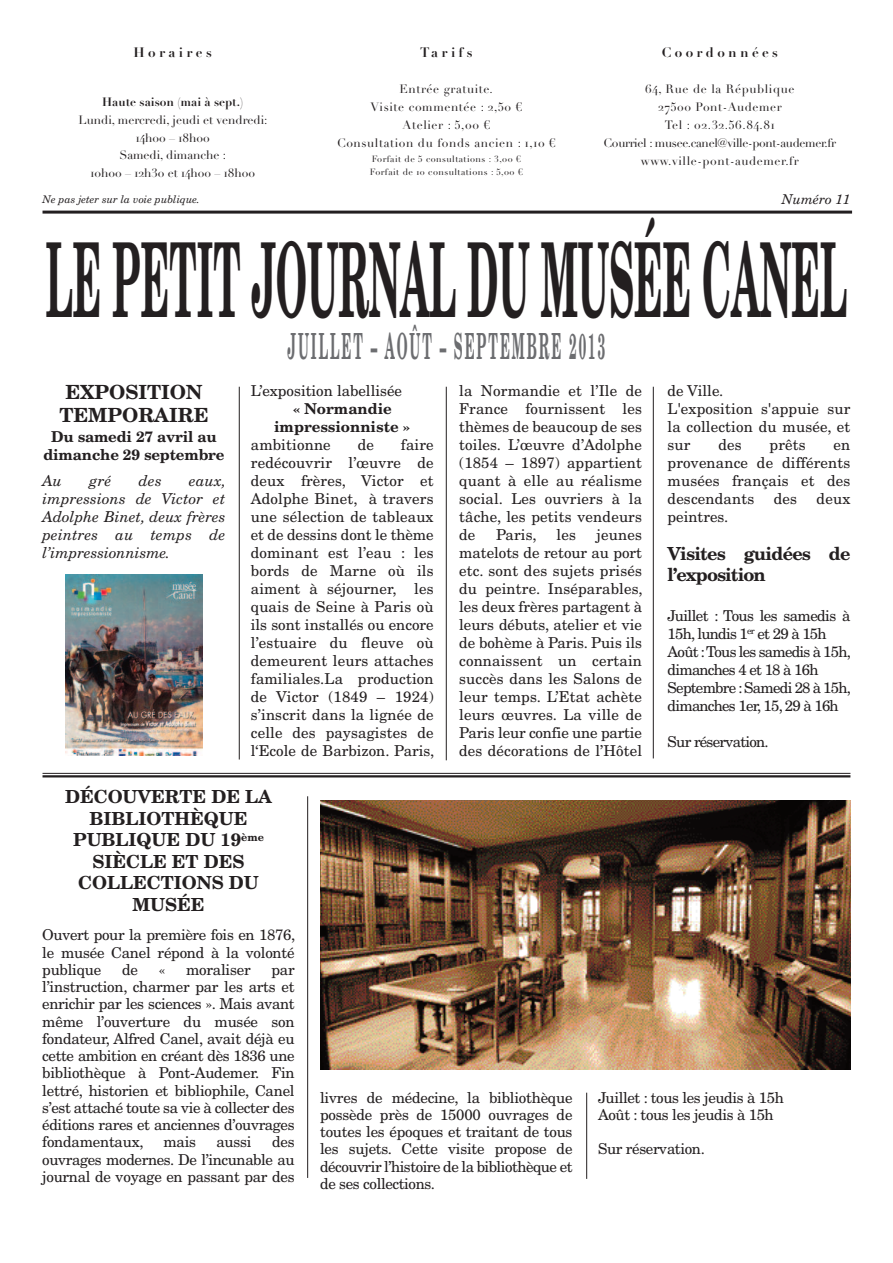
<style>
.page{position:relative;width:893px;height:1263px;background:#fff}
.page>*{position:absolute;margin:0;border:0;box-sizing:border-box;transform-origin:0 0}
.t1{font:700 103.35px "New Century Schlbk";color:#231f20;scale:.36 1}
.t2{font:700 36px "New Century Schlbk";letter-spacing:.15em;color:#6c6d70;scale:.36 1}
.t3{font:700 19.5px/23.4px "New Century Schlbk";color:#231f20;text-align:center}
.t4{font:700 18px/21.6px "New Century Schlbk";color:#231f20;text-align:center}
.t5{font:700 18px/21.6px "New Century Schlbk";letter-spacing:-.04em;color:#231f20}
.t6{font:15px/18px "New Century Schlbk";letter-spacing:-.015em;color:#231f20;text-align:justify}
.t7{font:15px/18px "New Century Schlbk";letter-spacing:-.05em;color:#231f20}
.t8{font:italic 15px/18px "New Century Schlbk";color:#231f20;text-align:justify}
.t9{font:15px/18px "New Century Schlbk";letter-spacing:.01em;color:#231f20}
.t10{font:700 15px/18px "New Century Schlbk";letter-spacing:-.01em;color:#231f20;text-align:center}
.t11{font:700 13.5px "Didot";letter-spacing:.25em;color:#231f20}
.t12{font:italic 13.5px "New Century Schlbk";color:#231f20}
.t13{font:12px/17.9px "Didot";letter-spacing:.05em;color:#231f20;text-align:center}
.t14{font:12px/17.9px "Didot";color:#231f20;text-align:center}
.t15{font:700 12px "Didot";color:#231f20}
.t16{font:italic 10.5px "New Century Schlbk";color:#231f20}
.t17{font:9px/13.4px "Didot";letter-spacing:.05em;color:#231f20}
</style>
<div class="page">
<hr style="left:43px;top:211px;width:809px;height:3px;background:#231f20">
<div style="left:65px;top:575px;width:143px;height:180px;background:linear-gradient(to bottom,#fff,#fff)"></div>
<img style="left:65px;top:575px;width:137px;height:180px">
<hr style="left:43px;top:773px;width:807px;height:1px;background:#231f20">
<hr style="left:43px;top:775px;width:807px;height:2px;background:#231f20">
<hr style="left:446px;top:387px;width:1px;height:373px;background:#231f20">
<hr style="left:239px;top:387px;width:1px;height:372px;background:#231f20">
<hr style="left:653px;top:387px;width:1px;height:371px;background:#231f20">
<img style="left:321px;top:801px;width:529px;height:269px">
<hr style="left:586px;top:1093px;width:1px;height:86px;background:#231f20">
<hr style="left:307px;top:796px;width:1px;height:382px;background:#231f20">
<p class="t11" style="left:134px;top:44px;width:80px">Horaires</p>
<p class="t15" style="left:102px;top:94px;width:142px">Haute saison (mai à sept.)</p>
<p class="t14" style="left:79px;top:111px;width:190px">Lundi, mercredi, jeudi et vendredi:<br>14h00 – 18h00<br>Samedi, dimanche :<br>10h00 – 12h30 et 14h00 – 18h00</p>
<p class="t16" style="left:43px;top:195px;width:159px">Ne pas jeter sur la voie publique.</p>
<p class="t11" style="left:420px;top:44px;width:54px">Tarifs</p>
<p class="t13" style="left:337px;top:81px;width:220px">Entrée gratuite.<br>Visite commentée : 2,50 €<br>Atelier : 5,00 €<br>Consultation du fonds ancien : 1,10 €</p>
<p class="t17" style="left:370px;top:152px;width:154px">Forfait de 5 consultations : 3,00 €<br>Forfait de 10 consultations : 5,00 €</p>
<p class="t11" style="left:662px;top:44px;width:118px">Coordonnées</p>
<p class="t13" style="left:604px;top:81px;width:234px">64, Rue de la République<br>27500 Pont-Audemer<br>Tel : 02.32.56.84.81<br>Courriel : musee.canel@ville-pont-audemer.fr www.ville-pont-audemer.fr</p>
<p class="t12" style="left:782px;top:194px;width:70px">Numéro 11</p>
<h1 class="t1" style="left:46px;top:242px;width:2228px">LE PETIT JOURNAL DU MUSÉE CANEL</h1>
<h2 class="t2" style="left:288px;top:333px;width:884px">JUILLET – AOÛT – SEPTEMBRE 2013</h2>
<h3 class="t3" style="left:59px;top:382px;width:151px">EXPOSITION<br>TEMPORAIRE</h3>
<p class="t10" style="left:43px;top:429px;width:183px">Du samedi 27 avril au dimanche 29 septembre</p>
<p class="t8" style="left:43px;top:473px;width:21px">Au</p>
<p class="t8" style="left:90px;top:473px;width:23px">gré</p>
<p class="t8" style="left:139px;top:473px;width:24px">des</p>
<p class="t8" style="left:43px;top:473px;width:185px;text-indent:147px">eaux, impressions de Victor et Adolphe Binet, deux frères peintres au temps de l’impressionnisme.</p>
<p class="t6" style="left:251px;top:383px;width:153px">L’exposition labellisée</p>
<p class="t10" style="left:274px;top:401px;width:138px">« Normandie impressionniste »</p>
<p class="t9" style="left:251px;top:437px;width:81px">ambitionne</p>
<p class="t6" style="left:358px;top:437px;width:18px">de</p>
<p class="t6" style="left:251px;top:437px;width:185px;text-indent:150px">faire redécouvrir l’œuvre de deux frères, Victor et Adolphe Binet, à travers une sélection de tableaux et de dessins dont le thème dominant est l’eau : les bords de Marne où ils aiment à séjourner, les quais de Seine à Paris où ils sont installés ou encore l’estuaire du fleuve où demeurent leurs attaches familiales.La production de Victor (1849 – 1924) s’inscrit dans la lignée de celle des paysagistes de l‘Ecole de Barbizon. Paris,</p>
<p class="t6" style="left:459px;top:383px;width:184px">la Normandie et l’Ile de France fournissent les thèmes de beaucoup de ses toiles. L’œuvre d’Adolphe (1854 – 1897) appartient quant à elle au réalisme social. Les ouvriers à la tâche, les petits vendeurs de</p>
<p class="t6" style="left:496px;top:527px;width:42px">Paris,</p>
<p class="t6" style="left:557px;top:527px;width:21px">les</p>
<p class="t6" style="left:459px;top:527px;width:185px;text-indent:137px">jeunes matelots de retour au port etc. sont des sujets prisés du peintre. Inséparables, les deux frères partagent à leurs débuts, atelier et vie de bohème à Paris. Puis ils connaissent un certain succès dans les Salons de leur temps. L’Etat achète leurs œuvres. La ville de Paris leur confie une partie des décorations de l’Hôtel</p>
<p class="t9" style="left:668px;top:383px;width:184px">de Ville.<br>L'exposition s'appuie sur la collection du musée, et sur</p>
<p class="t6" style="left:718px;top:437px;width:25px">des</p>
<p class="t6" style="left:770px;top:437px;width:38px">prêts</p>
<p class="t6" style="left:668px;top:437px;width:184px;text-indent:166px">en provenance de différents musées français et des descendants</p>
<p class="t6" style="left:774px;top:491px;width:25px">des</p>
<p class="t6" style="left:817px;top:491px;width:35px">deux</p>
<p class="t6" style="left:668px;top:509px;width:62px">peintres.</p>
<p class="t5" style="left:668px;top:544px;width:184px">Visites guidées de l’exposition</p>
<p class="t7" style="left:668px;top:608px;width:185px">Juillet : Tous les samedis à<br>15h, lundis 1<sup>er</sup> et 29 à 15h<br>Août :Tous les samedis à 15h, dimanches 4 et 18 à 16h<br>Septembre : Samedi 28 à 15h, dimanches 1er, 15, 29 à 16h</p>
<p class="t7" style="left:668px;top:734px;width:103px">Sur réservation.</p>
<p class="t4" style="left:65px;top:787px;width:208px">DÉCOUVERTE DE LA<br>BIBLIOTHÈQUE<br>PUBLIQUE DU 19<sup>ème<br></sup>SIÈCLE ET DES<br>COLLECTIONS DU<br>MUSÉE</p>
<p class="t6" style="left:42px;top:928px;width:254px;line-height:17.2px">Ouvert pour la première fois en 1876, le musée Canel répond à la volonté publique</p>
<p class="t6" style="left:122px;top:962px;width:17px">de</p>
<p class="t6" style="left:159px;top:962px;width:8px">«</p>
<p class="t6" style="left:186px;top:962px;width:66px">moraliser</p>
<p class="t6" style="left:42px;top:962px;width:254px;line-height:17.2px;text-indent:229px">par l’instruction, charmer par les arts et enrichir par les sciences ». Mais avant même l’ouverture du musée son fondateur, Alfred Canel, avait déjà eu cette ambition en créant dès 1836 une bibliothèque à Pont-Audemer. Fin lettré, historien et bibliophile, Canel s’est attaché toute sa vie à collecter des éditions rares et anciennes d’ouvrages fondamentaux,</p>
<p class="t6" style="left:42px;top:1135px;width:254px;line-height:17.2px;text-indent:230px">des ouvrages modernes. De l’incunable au journal de voyage en passant par des</p>
<p class="t6" style="left:163px;top:1134px;width:34px">mais</p>
<p class="t6" style="left:216px;top:1134px;width:37px">aussi</p>
<p class="t6" style="left:320px;top:1090px;width:254px;line-height:17.2px">livres de médecine, la bibliothèque possède près de 15000 ouvrages de toutes les époques et traitant de tous les sujets. Cette visite propose de découvrir l’histoire de la bibliothèque et de ses collections.</p>
<p class="t6" style="left:598px;top:1090px;width:187px;line-height:17.2px">Juillet : tous les jeudis à 15h<br>Août : tous les jeudis à 15h</p>
<p class="t6" style="left:598px;top:1141px;width:108px">Sur réservation.</p>
</div>
